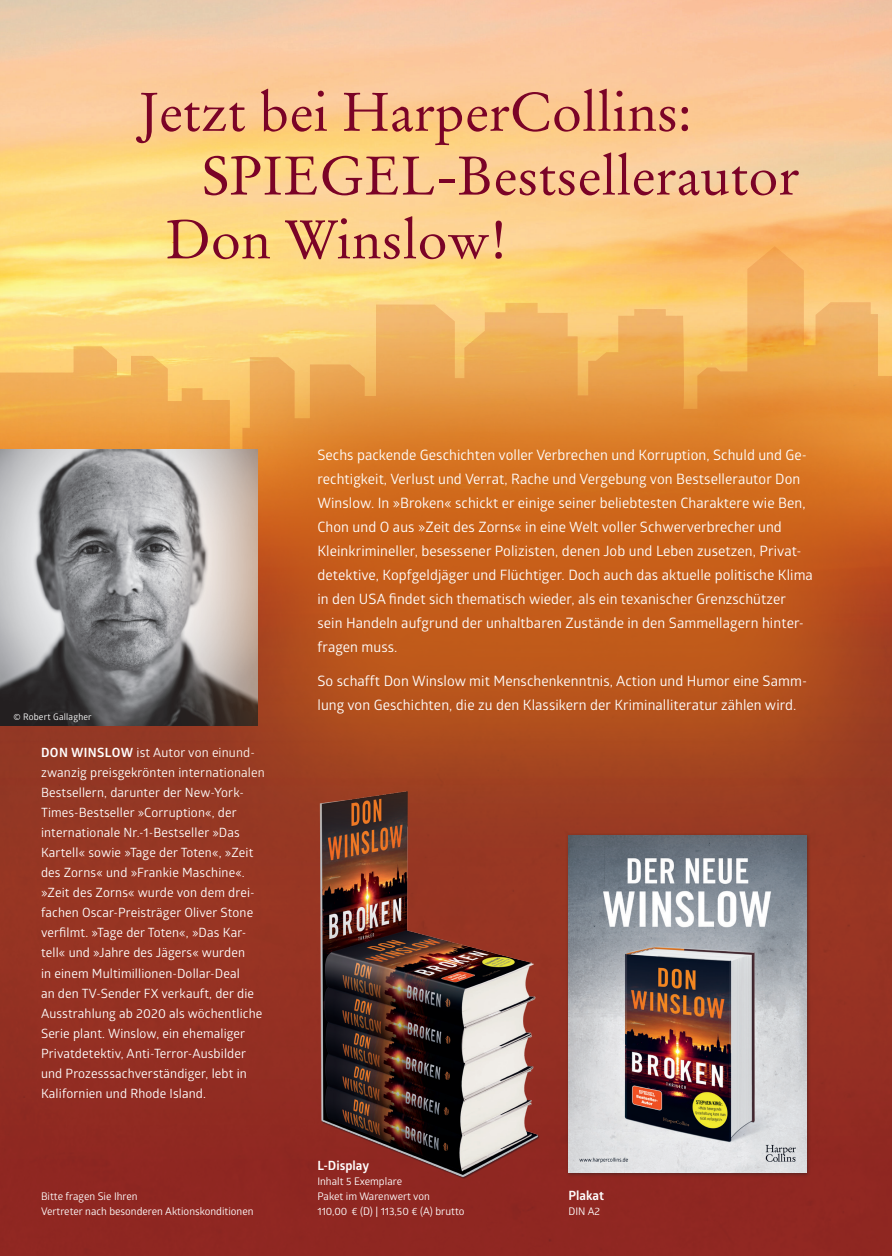
<style>
.page{position:relative;width:892px;height:1256px;background:#fff}
.page>*{position:absolute;margin:0;border:0;box-sizing:border-box;transform-origin:0 0}
.t1{font:54px "Stempel Garamond LT Pro";color:#7b0327}
.t2{font:14.25px/24px "Glober";letter-spacing:.005em;color:#fff}
.t3{font:12.75px/20.1px "Glober";letter-spacing:.01em;color:#fff}
.t4{font:700 12.75px "Glober";color:#fff}
.t5{font:10.5px/15px "Glober";color:#fff}
.t6{font:9px "Glober";letter-spacing:.02em;color:#fff}
.s1{font-weight:700}
</style>
<div class="page">
<img style="left:0;top:0;width:892px;height:167px">
<img style="left:0;top:167px;width:892px;height:1089px">
<div style="left:565px;top:832px;width:246px;height:345px;background:#231f20;opacity:.5"></div>
<img style="left:580px;top:872px;width:226px;height:300px">
<img style="left:0;top:450px;width:157px;height:276px">
<img style="left:286px;top:872px;width:294px;height:311px">
<div style="left:157px;top:289px;width:735px;height:583px;background:#cc6518;opacity:.8"></div>
<h1 class="t1" style="left:139px;top:77px;width:554px">Jetzt bei HarperCollins:</h1>
<h1 class="t1" style="left:202px;top:141px;width:599px">SPIEGEL-Bestsellerautor</h1>
<h1 class="t1" style="left:166px;top:205px;width:343px">Don Winslow!</h1>
<p class="t6" style="left:13px;top:710px;width:80px">© Robert Gallagher</p>
<p class="t2" style="left:317px;top:443px;width:497px">Sechs packende Geschichten voller Verbrechen und Korruption, Schuld und Ge&shy;rechtigkeit, Verlust und Verrat, Rache und Vergebung von Bestsellerautor Don Winslow. In »Broken« schickt er einige seiner beliebtesten Charaktere wie Ben, Chon und O aus »Zeit des Zorns« in eine Welt voller Schwerverbrecher und Kleinkrimineller, besessener Polizisten, denen Job und Leben zusetzen, Privat&shy;detektive, Kopfgeldjäger und Flüchtiger. Doch auch das aktuelle politische Klima in den USA findet sich thematisch wieder, als ein texanischer Grenzschützer sein Handeln aufgrund der unhaltbaren Zustände in den Sammellagern hinter&shy;fragen muss.</p>
<p class="t2" style="left:317px;top:669px;width:491px">So schafft Don Winslow mit Menschenkenntnis, Action und Humor eine Samm&shy;lung von Geschichten, die zu den Klassikern der Kriminalliteratur zählen wird.</p>
<p class="t3" style="left:41px;top:742px;width:225px"><span class="s1">DON WINSLOW</span> ist Autor von einund&shy;zwanzig preisgekrönten internationalen Bestsellern, darunter der New-York-Times-Bestseller »Corruption«, der internationale Nr.-1-Bestseller »Das Kartell« sowie »Tage der Toten«, »Zeit des Zorns« und »Frankie Maschine«. »Zeit des Zorns« wurde von dem drei&shy;fachen Oscar-Preisträger Oliver Stone verfilmt. »Tage der Toten«, »Das Kar&shy;tell« und »Jahre des Jägers« wurden<br>in einem Multimillionen-Dollar-Deal<br>an den TV-Sender FX verkauft, der die Ausstrahlung ab 2020 als wöchentliche Serie plant. Winslow, ein ehemaliger Privatdetektiv, Anti-Terror-Ausbilder und Prozesssachverständiger, lebt in Kalifornien und Rhode Island.</p>
<p class="t5" style="left:41px;top:1188px;width:214px">Bitte fragen Sie Ihren<br>Vertreter nach besonderen Aktionskonditionen</p>
<p class="t4" style="left:317px;top:1156px;width:53px">L-Display</p>
<p class="t5" style="left:317px;top:1173px;width:149px">Inhalt 5 Exemplare<br>Paket im Warenwert von<br>110,00 € (D) | 113,50 € (A) brutto</p>
<p class="t4" style="left:568px;top:1186px;width:37px">Plakat</p>
<p class="t5" style="left:568px;top:1203px;width:33px">DIN A2</p>
</div>
